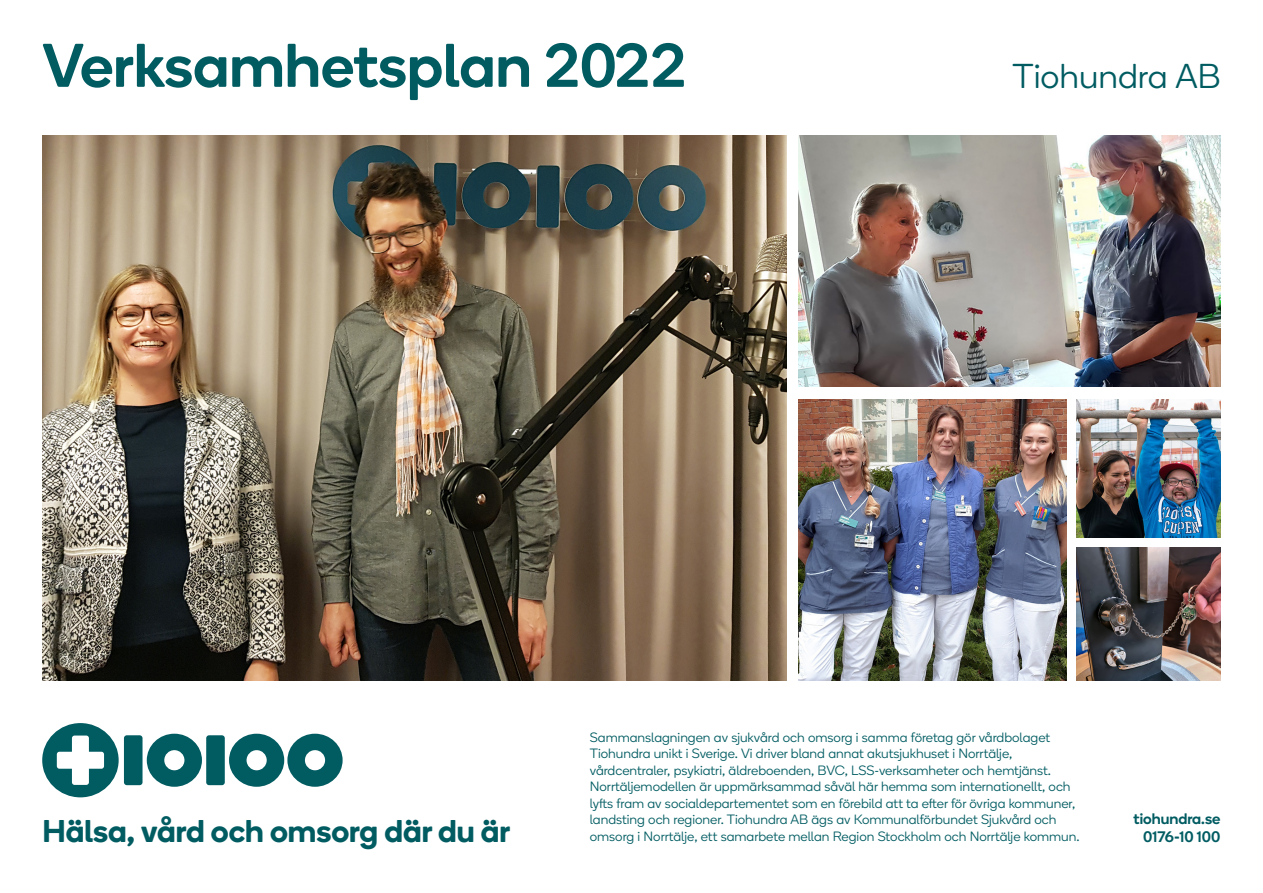
<style>
.page{position:relative;width:1263px;height:893px;background:#fff}
.page>*{position:absolute;margin:0;border:0;box-sizing:border-box;transform-origin:0 0}
._01_-_Heading{font:500 61.5px "Boing";color:#015c62}
._01_-_Heading-2{font:300 34.5px "Boing";color:#015c62}
.t1{font:600 31.5px "Boing";color:#015c62}
.t2{font:500 15.3px "Boing";color:#015c62}
.t3{font:300 13.5px/16.5px "Boing";color:#015c62}
</style>
<div class="page">
<svg style="left:42px;top:723px;width:301px;height:74px"></svg>
<img style="left:798px;top:136px;width:422px;height:251px">
<img style="left:42px;top:136px;width:745px;height:544px">
<img style="left:1077px;top:400px;width:143px;height:137px">
<img style="left:798px;top:400px;width:268px;height:280px">
<img style="left:1077px;top:547px;width:143px;height:133px">
<p class="_01_-_Heading" style="left:43px;top:24px;width:645px">Verksamhetsplan 2022</p>
<p class="_01_-_Heading-2" style="left:1012px;top:54px;width:210px">Tiohundra AB</p>
<p class="t1" style="left:43px;top:809px;width:469px">Hälsa, vård och omsorg där du är</p>
<p class="t3" style="left:590px;top:728px;width:491px">Sammanslagningen av sjukvård och omsorg i samma företag gör vårdbolaget Tiohundra unikt i Sverige. Vi driver bland annat akutsjukhuset i Norrtälje, vårdcentraler, psykiatri, äldreboenden, BVC, LSS-verksamheter och hemtjänst.<br>Norrtäljemodellen är uppmärksammad såväl här hemma som internationellt, och lyfts fram av socialdepartementet som en förebild att ta efter för övriga kommuner, landsting och regioner. Tiohundra AB ägs av Kommunalförbundet Sjukvård och omsorg i Norrtälje, ett samarbete mellan Region Stockholm och Norrtälje kommun.</p>
<p class="t2" style="left:1133px;top:808px;width:88px">tiohundra.se</p>
<p class="t2" style="left:1143px;top:826px;width:79px">0176-10 100</p>
</div>
